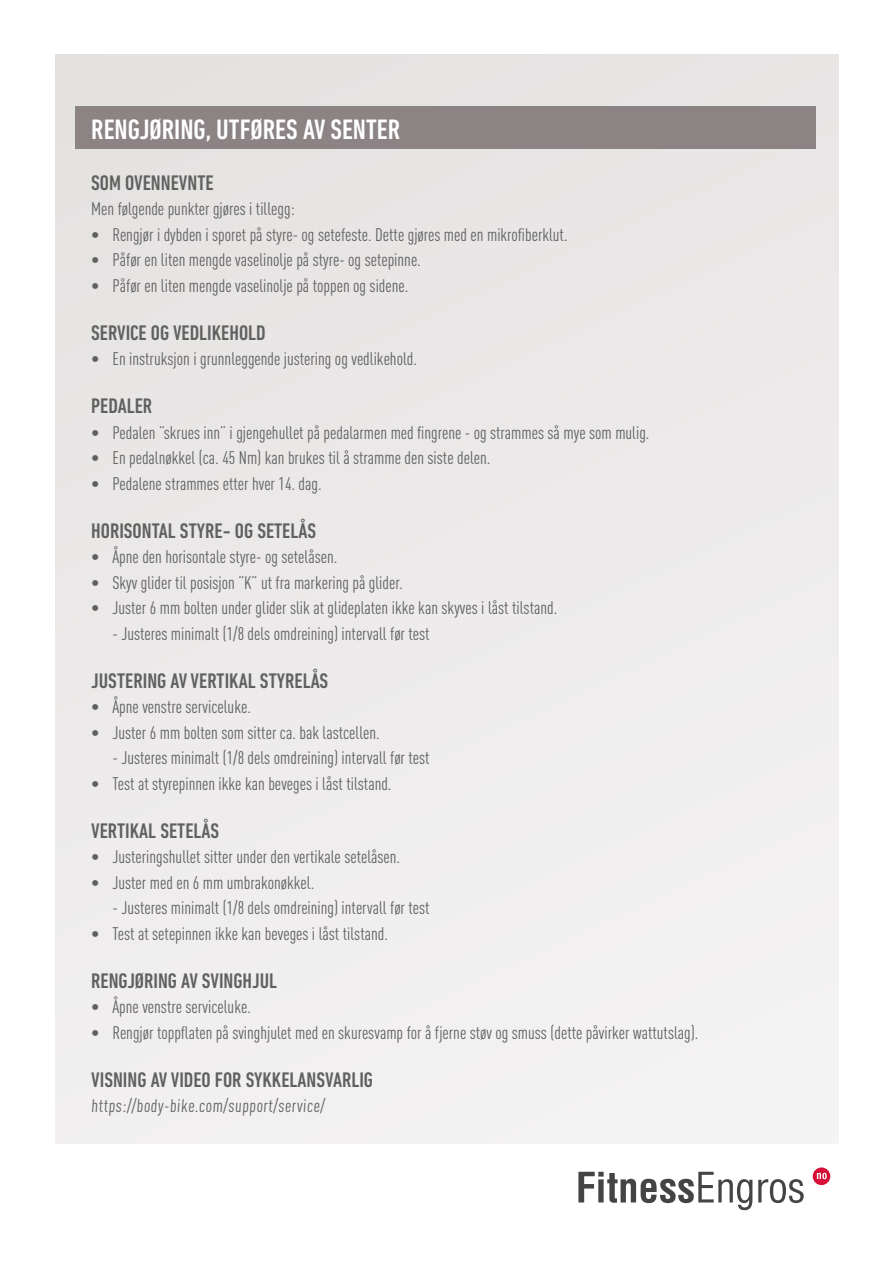
<style>
.page{position:relative;width:893px;height:1263px;background:#fff}
.page>*{position:absolute;margin:0;border:0;box-sizing:border-box;transform-origin:0 0}
.t1{font:500 condensed 28.65px "DIN Next LT Pro";color:#fff}
.t2{font:500 condensed 21.45px "DIN Next LT Pro";color:#60605f}
.t3{font:18px "DIN Cond";color:#60605f}
</style>
<div class="page">
<div style="left:55px;top:54px;width:783px;height:1090px;background:#edebeb"></div>
<div style="left:75px;top:106px;width:741px;height:43px;background:#8c8484"></div>
<svg style="left:758px;top:1179px;width:46px;height:24px"></svg>
<svg style="left:578px;top:1172px;width:174px;height:38px"></svg>
<div style="left:813px;top:1167px;width:17px;height:18px;background:#d60f39;border-radius:50%"></div>
<svg style="left:817px;top:1173px;width:10px;height:6px"></svg>
<h1 class="t1" style="left:91px;top:113px;width:311px">RENGJØRING, UTFØRES AV SENTER</h1>
<p class="t2" style="left:91px;top:170px;width:124px">SOM OVENNEVNTE</p>
<p class="t3" style="left:91px;top:199px;width:205px">Men følgende punkter gjøres i tillegg:</p>
<p class="t3" style="left:91px;top:224px;width:478px">• Rengjør i dybden i sporet på styre- og setefeste. Dette gjøres med en mikrofiberklut.</p>
<p class="t3" style="left:91px;top:250px;width:331px">• Påfør en liten mengde vaselinolje på styre- og setepinne.</p>
<p class="t3" style="left:91px;top:275px;width:319px">• Påfør en liten mengde vaselinolje på toppen og sidene.</p>
<p class="t2" style="left:91px;top:320px;width:176px">SERVICE OG VEDLIKEHOLD</p>
<p class="t3" style="left:91px;top:349px;width:327px">• En instruksjon i grunnleggende justering og vedlikehold.</p>
<p class="t2" style="left:91px;top:394px;width:63px">PEDALER</p>
<p class="t3" style="left:91px;top:422px;width:560px">• Pedalen ”skrues inn” i gjengehullet på pedalarmen med fingrene - og strammes så mye som mulig.</p>
<p class="t3" style="left:91px;top:448px;width:401px">• En pedalnøkkel (ca. 45 Nm) kan brukes til å stramme den siste delen.</p>
<p class="t3" style="left:91px;top:473px;width:232px">• Pedalene strammes etter hver 14. dag.</p>
<p class="t2" style="left:91px;top:518px;width:226px">HORISONTAL STYRE- OG SETELÅS</p>
<p class="t3" style="left:91px;top:547px;width:248px">• Åpne den horisontale styre- og setelåsen.</p>
<p class="t3" style="left:91px;top:572px;width:313px">• Skyv glider til posisjon ”K” ut fra markering på glider.</p>
<p class="t3" style="left:91px;top:598px;width:468px">• Juster 6 mm bolten under glider slik at glideplaten ikke kan skyves i låst tilstand.</p>
<p class="t3" style="left:112px;top:623px;width:319px">- Justeres minimalt (1/8 dels omdreining) intervall før test</p>
<p class="t2" style="left:91px;top:668px;width:239px">JUSTERING AV VERTIKAL STYRELÅS</p>
<p class="t3" style="left:91px;top:697px;width:161px">• Åpne venstre serviceluke.</p>
<p class="t3" style="left:91px;top:722px;width:290px">• Juster 6 mm bolten som sitter ca. bak lastcellen.</p>
<p class="t3" style="left:112px;top:748px;width:319px">- Justeres minimalt (1/8 dels omdreining) intervall før test</p>
<p class="t3" style="left:91px;top:773px;width:302px">• Test at styrepinnen ikke kan beveges i låst tilstand.</p>
<p class="t2" style="left:91px;top:818px;width:129px">VERTIKAL SETELÅS</p>
<p class="t3" style="left:91px;top:847px;width:310px">• Justeringshullet sitter under den vertikale setelåsen.</p>
<p class="t3" style="left:91px;top:872px;width:225px">• Juster med en 6 mm umbrakonøkkel.</p>
<p class="t3" style="left:112px;top:898px;width:319px">- Justeres minimalt (1/8 dels omdreining) intervall før test</p>
<p class="t3" style="left:91px;top:923px;width:298px">• Test at setepinnen ikke kan beveges i låst tilstand.</p>
<p class="t2" style="left:91px;top:968px;width:188px">RENGJØRING AV SVINGHJUL</p>
<p class="t3" style="left:91px;top:997px;width:161px">• Åpne venstre serviceluke.</p>
<p class="t3" style="left:91px;top:1022px;width:609px">• Rengjør toppflaten på svinghjulet med en skuresvamp for å fjerne støv og smuss (dette påvirker wattutslag).</p>
<p class="t2" style="left:91px;top:1067px;width:283px">VISNING AV VIDEO FOR SYKKELANSVARLIG</p>
<p class="t3" style="left:91px;top:1096px;width:236px">https://body-bike.com/support/service/</p>
</div>
